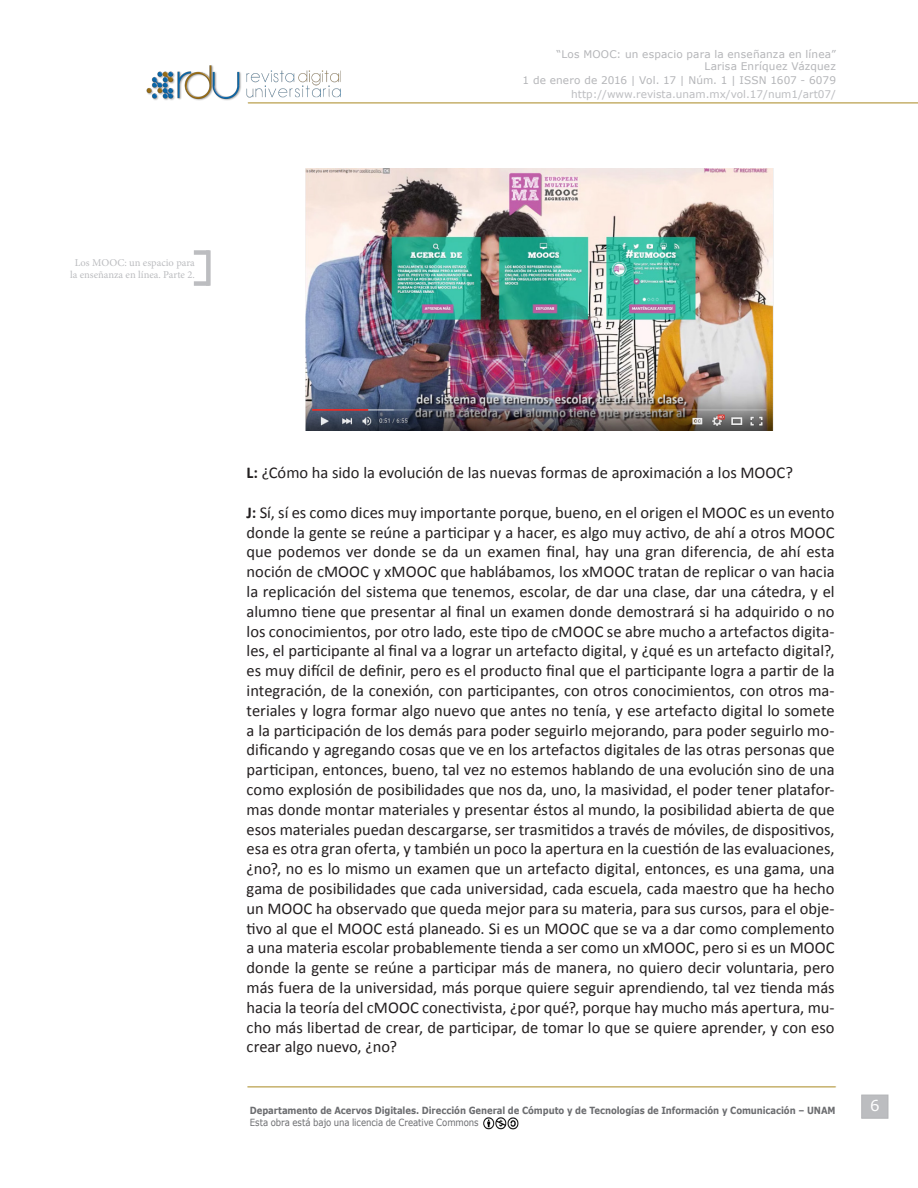
<style>
.page{position:relative;width:918px;height:1188px;background:#fff}
.page>*{position:absolute;margin:0;border:0;box-sizing:border-box;transform-origin:0 0}
.subtitulo_2_de_texto{font:16.5px/19.8px "Calibri";color:#231f20;text-align:justify}
.t1{font:15px "Verdana";color:#fff}
.t2{font:10.5px/13px "Verdana";letter-spacing:.015em;color:#b4b5b8;text-align:right}
.epigrafe{font:10.5px/12.6px "Minion Pro";color:#bcbdc0;text-align:center}
.t3{font:10.5px "Verdana";color:#bcbdc0}
.t4{font:700 9.9px "Verdana";letter-spacing:-.01em;color:#6c6d70;scale:.86 1}
.t5{font:9.9px "Verdana";letter-spacing:-.01em;color:#6c6d70;scale:.87 1}
.s1{font-weight:700}
</style>
<div class="page">
<div style="left:861px;top:1095px;width:27px;height:24px;background:#bcbdc0"></div>
<hr style="left:247px;top:102px;width:671px;height:2px;background:#cbb87c">
<hr style="left:248px;top:103px;width:670px;height:1px;background:#ba9b32">
<hr style="left:247px;top:1086px;width:589px;height:2px;background:#cab677">
<hr style="left:248px;top:1087px;width:588px;height:1px;background:#ba9b32">
<img style="left:483px;top:1117px;width:36px;height:13px">
<img style="left:146px;top:65px;width:195px;height:36px">
<img style="left:306px;top:169px;width:467px;height:262px">
<div style="left:206px;top:250px;width:5px;height:36px;background:#bcbdc0"></div>
<div style="left:194px;top:281px;width:16px;height:5px;background:#bcbdc0"></div>
<div style="left:194px;top:250px;width:16px;height:5px;background:#bcbdc0"></div>
<p class="epigrafe" style="left:70px;top:256px;width:126px">Los MOOC: un espacio para la enseñanza en línea. Parte 2.</p>
<p class="t2" style="left:523px;top:47px;width:315px">“Los MOOC: un espacio para la enseñanza en línea”<br>Larisa Enríquez Vázquez<br>1 de enero de 2016 | Vol. 17 | Núm. 1 | ISSN 1607 - 6079</p>
<p class="t3" style="left:571px;top:87px;width:266px">http://www.revista.unam.mx/vol.17/num1/art07/</p>
<p class="subtitulo_2_de_texto" style="left:247px;top:463px;width:548px"><span class="s1">L:</span> ¿Cómo ha sido la evolución de las nuevas formas de aproximación a los MOOC?</p>
<p class="subtitulo_2_de_texto" style="left:247px;top:502px;width:590px"><span class="s1">J:</span> Sí, sí es como dices muy importante porque, bueno, en el origen el MOOC es un evento donde la gente se reúne a participar y a hacer, es algo muy activo, de ahí a otros MOOC que podemos ver donde se da un examen final, hay una gran diferencia, de ahí esta noción de cMOOC y xMOOC que hablábamos, los xMOOC tratan de replicar o van hacia la replicación del sistema que tenemos, escolar, de dar una clase, dar una cátedra, y el alumno tiene que presentar al final un examen donde demostrará si ha adquirido o no los conocimientos, por otro lado, este tipo de cMOOC se abre mucho a artefactos digita&shy;les, el participante al final va a lograr un artefacto digital, y ¿qué es un artefacto digital?, es muy difícil de definir, pero es el producto final que el participante logra a partir de la integración, de la conexión, con participantes, con otros conocimientos, con otros ma&shy;teriales y logra formar algo nuevo que antes no tenía, y ese artefacto digital lo somete a la participación de los demás para poder seguirlo mejorando, para poder seguirlo mo&shy;dificando y agregando cosas que ve en los artefactos digitales de las otras personas que participan, entonces, bueno, tal vez no estemos hablando de una evolución sino de una como explosión de posibilidades que nos da, uno, la masividad, el poder tener platafor&shy;mas donde montar materiales y presentar éstos al mundo, la posibilidad abierta de que esos materiales puedan descargarse, ser trasmitidos a través de móviles, de dispositivos, esa es otra gran oferta, y también un poco la apertura en la cuestión de las evaluaciones, ¿no?, no es lo mismo un examen que un artefacto digital, entonces, es una gama, una gama de posibilidades que cada universidad, cada escuela, cada maestro que ha hecho un MOOC ha observado que queda mejor para su materia, para sus cursos, para el obje&shy;tivo al que el MOOC está planeado. Si es un MOOC que se va a dar como complemento a una materia escolar probablemente tienda a ser como un xMOOC, pero si es un MOOC donde la gente se reúne a participar más de manera, no quiero decir voluntaria, pero más fuera de la universidad, más porque quiere seguir aprendiendo, tal vez tienda más hacia la teoría del cMOOC conectivista, ¿por qué?, porque hay mucho más apertura, mu&shy;cho más libertad de crear, de participar, de tomar lo que se quiere aprender, y con eso crear algo nuevo, ¿no?</p>
<p class="t4" style="left:250px;top:1103px;width:683px">Departamento de Acervos Digitales. Dirección General de Cómputo y de Tecnologías de Información y Comunicación – UNAM</p>
<p class="t5" style="left:250px;top:1115px;width:265px">Esta obra está bajo una licencia de Creative Commons</p>
<p class="t1" style="left:870px;top:1096px;width:11px">6</p>
</div>
